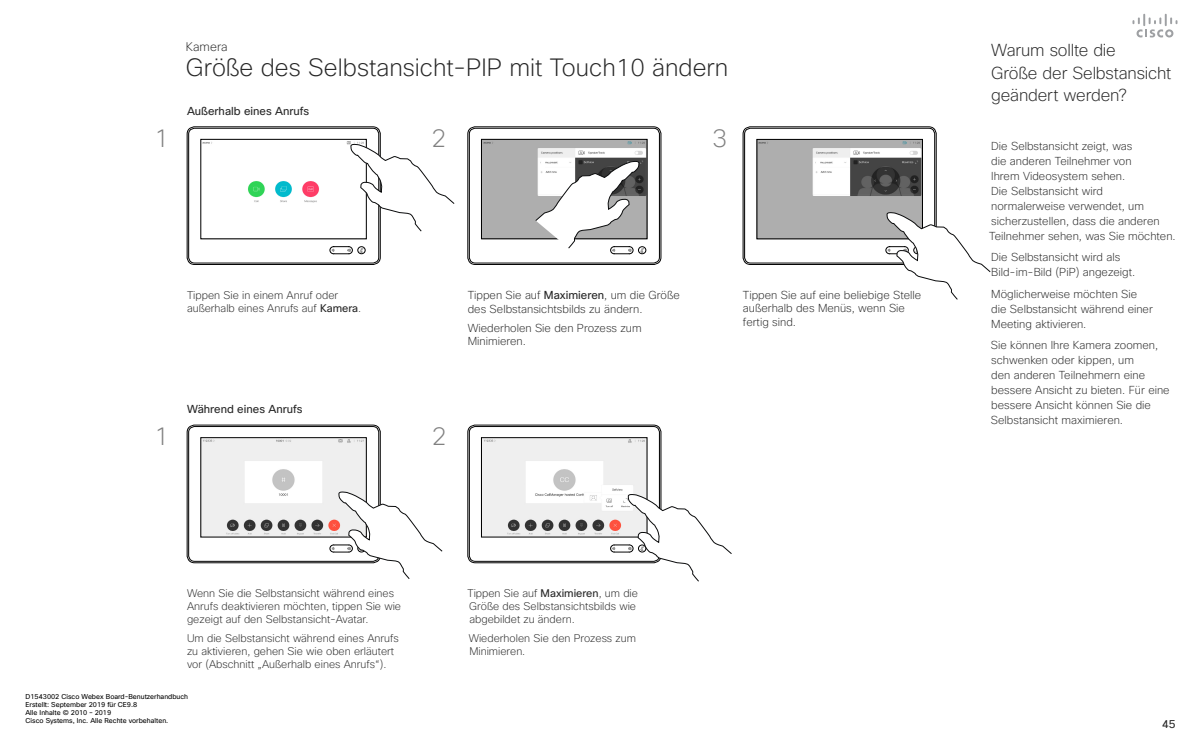
<style>
.page{position:relative;width:1200px;height:750px;background:#fff}
.page>*{position:absolute;margin:0;border:0;box-sizing:border-box;transform-origin:0 0}
.t1{font:200 25px "Cisco Sans";color:#808080}
.t2{font:200 24.31px "Cisco Sans";color:#262626}
.t3{font:200 16.88px/22.5px "Cisco Sans";letter-spacing:-.01em;color:#262626}
.t4{font:200 12.19px "Cisco Sans";color:#262626}
.t5{font:200 11.25px/15px "Cisco Sans";color:#262626}
.t6{font:11.25px "Cisco Sans";color:#262626}
.t7{font:200 10.81px/13px "Cisco Sans";color:#262626}
.t8{font:6.88px/8.2px "Cisco Sans";color:#000}
.s1{font-weight:400}
</style>
<div class="page">
<svg style="left:1132px;top:14px;width:46px;height:24px"></svg>
<div style="left:468px;top:425px;width:193px;height:138px;border:1px solid #000;border-radius:7px"></div>
<div style="left:469px;top:426px;width:191px;height:135px;border:1px solid #000;border-radius:6px"></div>
<img style="left:483px;top:440px;width:162px;height:95px">
<div style="left:468px;top:127px;width:193px;height:138px;border:1px solid #000;border-radius:7px"></div>
<div style="left:469px;top:128px;width:191px;height:135px;border:1px solid #000;border-radius:6px"></div>
<div style="left:638px;top:247px;width:8px;height:7px;border:1px solid #000;border-radius:50%"></div>
<img style="left:483px;top:141px;width:162px;height:96px">
<div style="left:481px;top:139px;width:166px;height:100px;border:1px solid #000"></div>
<div style="left:743px;top:127px;width:193px;height:138px;border:1px solid #000;border-radius:7px"></div>
<div style="left:745px;top:128px;width:190px;height:135px;border:1px solid #000;border-radius:6px"></div>
<div style="left:187px;top:425px;width:193px;height:138px;border:1px solid #000;border-radius:7px"></div>
<div style="left:189px;top:426px;width:190px;height:135px;border:1px solid #000;border-radius:6px"></div>
<img style="left:203px;top:440px;width:161px;height:95px">
<div style="left:187px;top:127px;width:193px;height:138px;border:1px solid #000;border-radius:7px"></div>
<div style="left:189px;top:128px;width:190px;height:135px;border:1px solid #000;border-radius:6px"></div>
<div style="left:358px;top:247px;width:7px;height:7px;border:1px solid #000;border-radius:50%"></div>
<svg style="left:359px;top:248px;width:5px;height:4px"></svg>
<svg style="left:330px;top:247px;width:23px;height:7px"></svg>
<img style="left:203px;top:141px;width:161px;height:62px">
<div style="left:201px;top:139px;width:165px;height:100px;border:1px solid #000"></div>
<svg style="left:350px;top:144px;width:105px;height:87px"></svg>
<svg style="left:610px;top:494px;width:122px;height:88px"></svg>
<svg style="left:330px;top:491px;width:113px;height:88px"></svg>
<img style="left:759px;top:141px;width:162px;height:96px">
<div style="left:757px;top:139px;width:166px;height:100px;border:1px solid #000"></div>
<svg style="left:535px;top:161px;width:109px;height:93px"></svg>
<svg style="left:886px;top:212px;width:105px;height:88px"></svg>
<p class="t4" style="left:186px;top:39px;width:43px">Kamera</p>
<h2 class="t2" style="left:186px;top:52px;width:544px">Größe des Selbstansicht-PIP mit Touch10 ändern</h2>
<p class="t6" style="left:187px;top:104px;width:124px">Außerhalb eines Anrufs</p>
<h1 class="t1" style="left:154px;top:123px;width:17px">1</h1>
<h1 class="t1" style="left:432px;top:123px;width:16px">2</h1>
<h1 class="t1" style="left:713px;top:123px;width:16px">3</h1>
<p class="t7" style="left:187px;top:288px;width:176px">Tippen Sie in einem Anruf oder außerhalb eines Anrufs auf <span class="s1">Kamera</span>.</p>
<p class="t5" style="left:468px;top:288px;width:214px;line-height:13.5px">Tippen Sie auf <span class="s1">Maximieren</span>, um die Größe des Selbstansichtsbilds zu ändern.</p>
<p class="t5" style="left:468px;top:321px;width:175px;line-height:13.5px">Wiederholen Sie den Prozess zum<br>Minimieren.</p>
<p class="t6" style="left:187px;top:401px;width:117px">Während eines Anrufs</p>
<h1 class="t1" style="left:154px;top:420px;width:16px">1</h1>
<h1 class="t1" style="left:432px;top:420px;width:16px">2</h1>
<p class="t5" style="left:743px;top:288px;width:180px;line-height:13.5px">Tippen Sie auf eine beliebige Stelle außerhalb des Menüs, wenn Sie fertig sind.</p>
<p class="t7" style="left:187px;top:587px;width:216px">Wenn Sie die Selbstansicht während eines<br>Anrufs deaktivieren möchten, tippen Sie wie gezeigt auf den Selbstansicht-Avatar.</p>
<p class="t7" style="left:187px;top:632px;width:213px">Um die Selbstansicht während eines Anrufs zu aktivieren, gehen Sie wie oben erläutert vor (Abschnitt „Außerhalb eines Anrufs“).</p>
<p class="t8" style="left:25px;top:692px;width:164px">D1543002 Cisco Webex Board-Benutzerhandbuch Erstellt: September 2019 für CE9.8<br>Alle Inhalte © 2010 – 2019<br>Cisco Systems, Inc. Alle Rechte vorbehalten.</p>
<p class="t7" style="left:467px;top:587px;width:172px">Tippen Sie auf <span class="s1">Maximieren</span>, um die<br>Größe des Selbstansichtsbilds wie abgebildet zu ändern.</p>
<p class="t7" style="left:469px;top:632px;width:169px">Wiederholen Sie den Prozess zum<br>Minimieren.</p>
<h3 class="t3" style="left:991px;top:39px;width:181px">Warum sollte die<br>Größe der Selbstansicht geändert werden?</h3>
<p class="t5" style="left:989px;top:139px;width:188px">Die Selbstansicht zeigt, was<br>die anderen Teilnehmer von<br>Ihrem Videosystem sehen.<br>Die Selbstansicht wird normalerweise verwendet, um sicherzustellen, dass die anderen<br>Teilnehmer sehen, was Sie möchten.</p>
<p class="t5" style="left:991px;top:250px;width:146px">Die Selbstansicht wird als<br>Bild-im-Bild (PiP) angezeigt.</p>
<p class="t5" style="left:991px;top:286px;width:163px">Möglicherweise möchten Sie die Selbstansicht während einer<br>Meeting aktivieren.</p>
<p class="t5" style="left:991px;top:337px;width:180px">Sie können Ihre Kamera zoomen, schwenken oder kippen, um<br>den anderen Teilnehmern eine bessere Ansicht zu bieten. Für eine bessere Ansicht können Sie die<br>Selbstansicht maximieren.</p>
<p class="t6" style="left:1162px;top:716px;width:15px">45</p>
</div>
